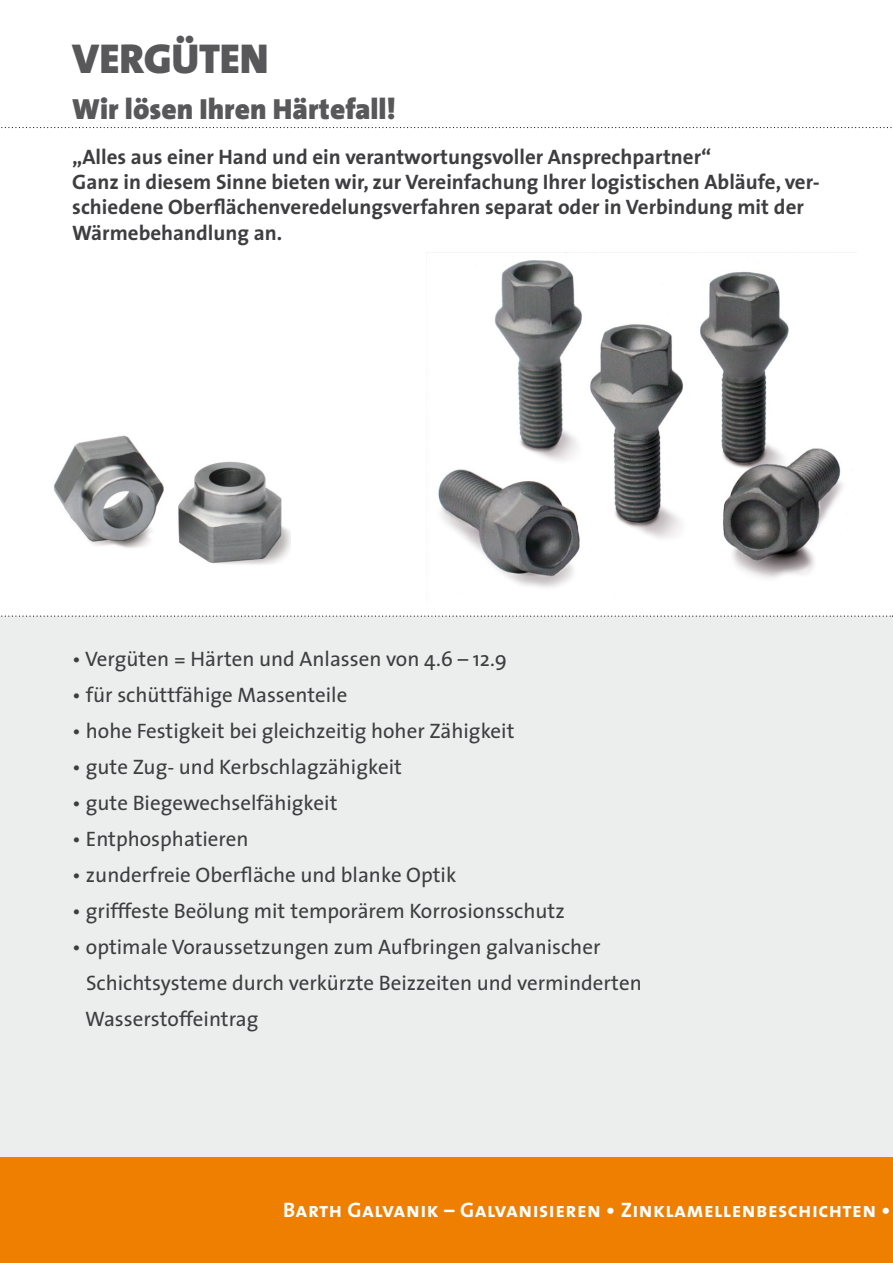
<style>
.page{position:relative;width:893px;height:1263px;background:#fff}
.page>*{position:absolute;margin:0;border:0;box-sizing:border-box;transform-origin:0 0}
.t1{font:900 42px "The Sans";color:#58585a}
.t2{font:900 29.25px "The Sans";color:#58585a}
.t3{font:21px "The Sans";color:#3e3d40}
.t4{font:700 21px/25.2px "The Sans";color:#3e3d40}
.t5{font:21px "The Sans Bold Caps";letter-spacing:.02em;color:#fff}
</style>
<div class="page">
<img style="left:429px;top:252px;width:414px;height:336px">
<div style="left:0;top:1157px;width:893px;height:106px;background:#ee7f00"></div>
<div style="left:0;top:617px;width:893px;height:540px;background:#eceded"></div>
<svg style="left:0;top:615px;width:893px;height:2px"></svg>
<svg style="left:1px;top:127px;width:891px;height:1px"></svg>
<img style="left:54px;top:435px;width:236px;height:130px">
<p class="t1" style="left:72px;top:23px;width:198px">VERGÜTEN</p>
<p class="t2" style="left:72px;top:84px;width:325px">Wir lösen Ihren Härtefall!</p>
<p class="t4" style="left:72px;top:144px;width:641px">„Alles aus einer Hand und ein verantwortungsvoller Ansprechpartner“</p>
<p class="t4" style="left:72px;top:169px;width:749px">Ganz in diesem Sinne bieten wir, zur Vereinfachung Ihrer logistischen Abläufe, ver&shy;schiedene Oberflächenveredelungsverfahren separat oder in Verbindung mit der<br>Wärmebehandlung an.</p>
<p class="t3" style="left:72px;top:641px;width:436px">• Vergüten = Härten und Anlassen von 4.6 – 12.9</p>
<p class="t3" style="left:72px;top:677px;width:277px">• für schüttfähige Massenteile</p>
<p class="t3" style="left:72px;top:713px;width:444px">• hohe Festigkeit bei gleichzeitig hoher Zähigkeit</p>
<p class="t3" style="left:72px;top:749px;width:331px">• gute Zug- und Kerbschlagzähigkeit</p>
<p class="t3" style="left:72px;top:785px;width:267px">• gute Biegewechselfähigkeit</p>
<p class="t3" style="left:72px;top:821px;width:178px">• Entphosphatieren</p>
<p class="t3" style="left:72px;top:857px;width:386px">• zunderfreie Oberfläche und blanke Optik</p>
<p class="t3" style="left:72px;top:893px;width:494px">• grifffeste Beölung mit temporärem Korrosionsschutz</p>
<p class="t3" style="left:72px;top:929px;width:530px">• optimale Voraussetzungen zum Aufbringen galvanischer</p>
<p class="t3" style="left:86px;top:965px;width:557px">Schichtsysteme durch verkürzte Beizzeiten und verminderten</p>
<p class="t3" style="left:85px;top:1001px;width:175px">Wasserstoffeintrag</p>
<p class="t5" style="left:283px;top:1192px;width:609px">Barth Galvanik – Galvanisieren • Zinklamellenbeschichten •</p>
</div>
